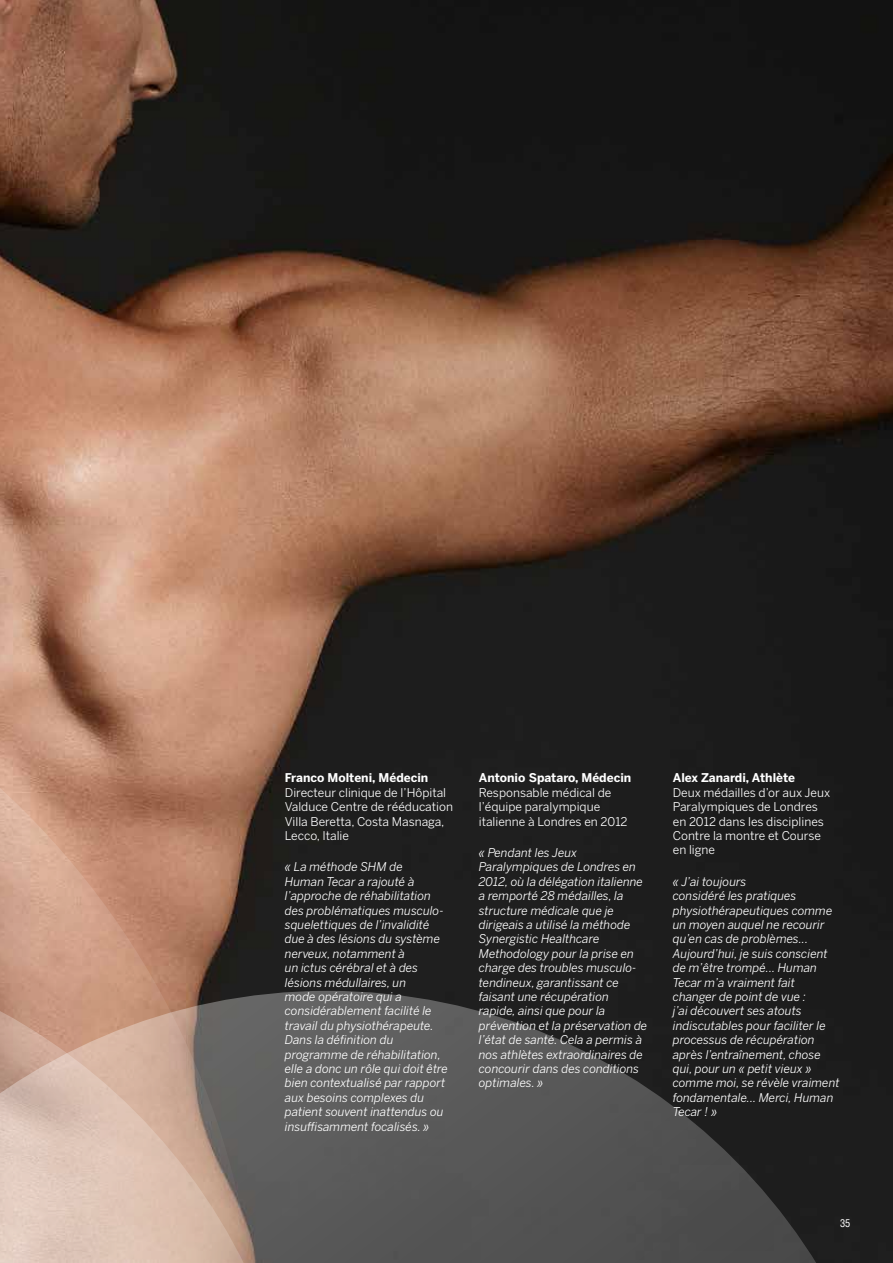
<style>
.page{position:relative;width:893px;height:1263px;background:#fff}
.page>*{position:absolute;margin:0;border:0;box-sizing:border-box;transform-origin:0 0}
.t1{font:italic 12px/14.4px "Benton Sans";color:#fff}
.t2{font:12px/14.4px "Benton Sans";color:#fff}
.t3{font:700 12px "Benton Sans";color:#fff}
.t4{font:condensed 10.5px "Helvetica LT Std";color:#fff}
</style>
<div class="page">
<img style="left:0;top:0;width:893px;height:991px">
<svg style="left:0;top:579px;width:258px;height:364px;background:#bb8b72"></svg>
<svg style="left:303px;top:991px;width:590px;height:272px;background:#414141"></svg>
<svg style="left:0;top:943px;width:303px;height:320px;background:#ad9588"></svg>
<p class="t3" style="left:285px;top:771px;width:145px">Franco Molteni, Médecin</p>
<p class="t2" style="left:285px;top:785px;width:170px">Directeur clinique de l’Hôpital<br>Valduce Centre de rééducation<br>Villa Beretta, Costa Masnaga,<br>Lecco, Italie</p>
<p class="t1" style="left:285px;top:860px;width:164px">« La méthode SHM de<br>Human Tecar a rajouté à l’approche de réhabilitation des problématiques musculo&shy;squelettiques de l’invalidité due à des lésions du système nerveux, notamment à<br>un ictus cérébral et à des lésions médullaires, un<br>mode opératoire qui a considérablement facilité le travail du physiothérapeute.<br>Dans la définition du programme de réhabilitation, elle a donc un rôle qui doit être bien contextualisé par rapport aux besoins complexes du patient souvent inattendus ou insuffisamment focalisés. »</p>
<p class="t3" style="left:479px;top:771px;width:154px">Antonio Spataro, Médecin</p>
<p class="t2" style="left:479px;top:785px;width:150px">Responsable médical de l’équipe paralympique italienne à Londres en 2012</p>
<p class="t1" style="left:479px;top:845px;width:170px">« Pendant les Jeux<br>Paralympiques de Londres en<br>2012, où la délégation italienne a remporté 28 médailles, la structure médicale que je dirigeais a utilisé la méthode<br>Synergistic Healthcare<br>Methodology pour la prise en charge des troubles musculo&shy;tendineux, garantissant ce faisant une récupération rapide, ainsi que pour la prévention et la préservation de l’état de santé. Cela a permis à nos athlètes extraordinaires de concourir dans des conditions optimales. »</p>
<p class="t3" style="left:673px;top:771px;width:124px">Alex Zanardi, Athlète</p>
<p class="t2" style="left:673px;top:785px;width:159px">Deux médailles d’or aux Jeux<br>Paralympiques de Londres en 2012 dans les disciplines<br>Contre la montre et Course en ligne</p>
<p class="t1" style="left:673px;top:874px;width:168px">« J’ai toujours<br>considéré les pratiques physiothérapeutiques comme un moyen auquel ne recourir qu’en cas de problèmes...<br>Aujourd’hui, je suis conscient de m’être trompé... Human<br>Tecar m’a vraiment fait changer de point de vue :<br>j’ai découvert ses atouts indiscutables pour faciliter le processus de récupération après l’entraînement, chose qui, pour un « petit vieux » comme moi, se révèle vraiment fondamentale... Merci, Human<br>Tecar ! »</p>
<p class="t4" style="left:840px;top:1216px;width:12px">35</p>
</div>
